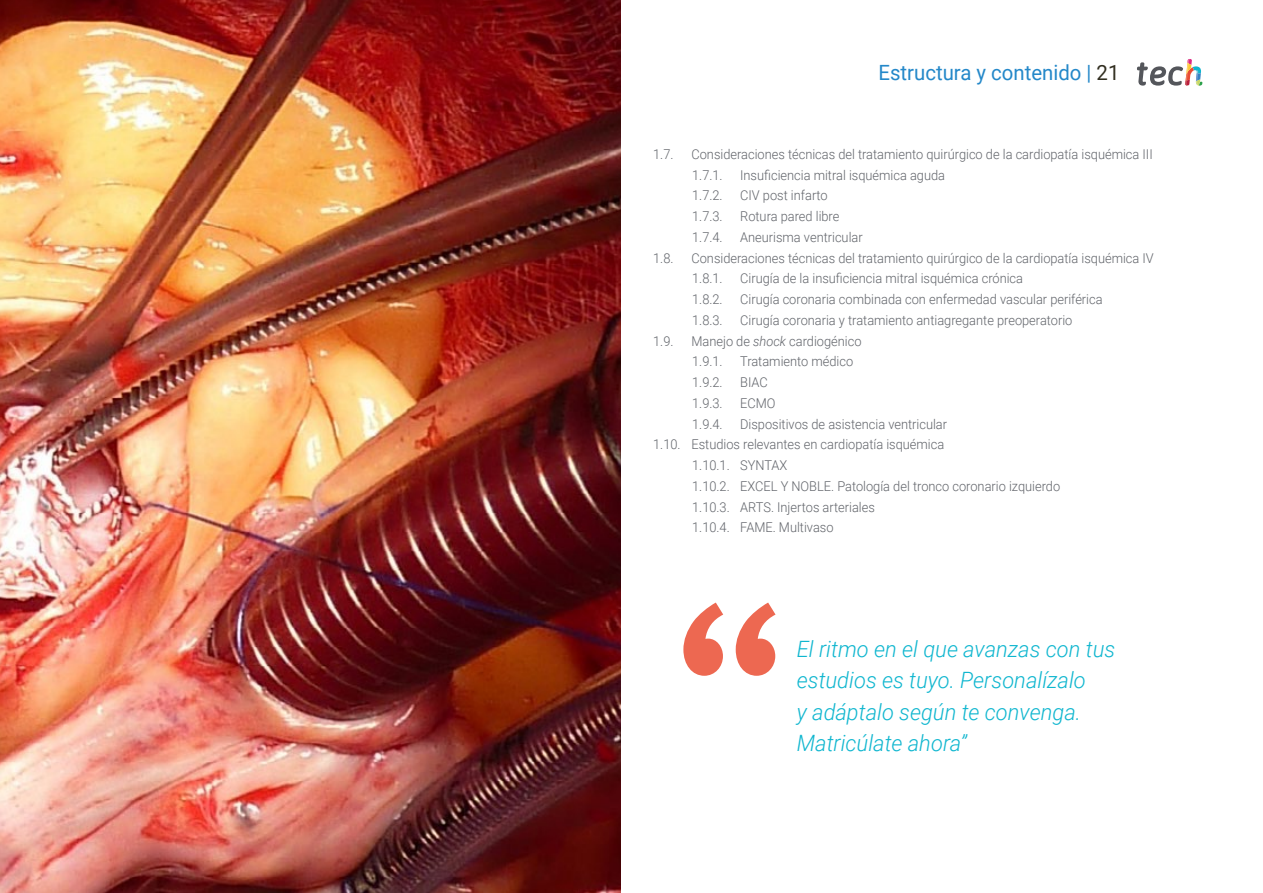
<style>
.page{position:relative;width:1263px;height:893px;background:#fff}
.page>*{position:absolute;margin:0;border:0;box-sizing:border-box;transform-origin:0 0}
.t1{font:italic 300 22.5px/31.5px "Roboto";color:#0fb6cf}
.t2{font:21px "Roboto";color:#2488c9}
.t3{font:300 13.5px/20.7px "Roboto";color:#61646a;scale:.95 1}
.s1{color:#312e20}
.s2{font-style:italic}
</style>
<div class="page">
<svg style="left:1137px;top:59px;width:65px;height:27px"></svg>
<svg style="left:683px;top:603px;width:92px;height:73px"></svg>
<img style="left:0;top:0;width:621px;height:893px">
<h2 class="t2" style="left:878px;top:57px;width:242px">Estructura y contenido | <span class="s1">21</span></h2>
<p class="t3" style="left:653px;top:143px;width:23px">1.7.</p>
<p class="t3" style="left:691px;top:143px;width:487px">Consideraciones técnicas del tratamiento quirúrgico de la cardiopatía isquémica III<br>1.7.1.</p>
<p class="t3" style="left:740px;top:164px;width:217px">Insuficiencia mitral isquémica aguda</p>
<p class="t3" style="left:692px;top:185px;width:34px">1.7.2.</p>
<p class="t3" style="left:740px;top:185px;width:94px">CIV post infarto</p>
<p class="t3" style="left:692px;top:206px;width:34px">1.7.3.</p>
<p class="t3" style="left:740px;top:206px;width:106px">Rotura pared libre</p>
<p class="t3" style="left:692px;top:226px;width:34px">1.7.4.</p>
<p class="t3" style="left:740px;top:226px;width:130px">Aneurisma ventricular</p>
<p class="t3" style="left:653px;top:247px;width:23px">1.8.</p>
<p class="t3" style="left:691px;top:247px;width:488px">Consideraciones técnicas del tratamiento quirúrgico de la cardiopatía isquémica IV<br>1.8.1.</p>
<p class="t3" style="left:740px;top:268px;width:299px">Cirugía de la insuficiencia mitral isquémica crónica</p>
<p class="t3" style="left:692px;top:289px;width:34px">1.8.2.</p>
<p class="t3" style="left:740px;top:289px;width:383px">Cirugía coronaria combinada con enfermedad vascular periférica</p>
<p class="t3" style="left:692px;top:309px;width:34px">1.8.3.</p>
<p class="t3" style="left:740px;top:309px;width:351px">Cirugía coronaria y tratamiento antiagregante preoperatorio</p>
<p class="t3" style="left:653px;top:330px;width:23px">1.9.</p>
<p class="t3" style="left:691px;top:330px;width:181px">Manejo de <span class="s2">shock</span> cardiogénico<br>1.9.1.</p>
<p class="t3" style="left:740px;top:351px;width:121px">Tratamiento médico</p>
<p class="t3" style="left:692px;top:372px;width:34px">1.9.2.</p>
<p class="t3" style="left:740px;top:372px;width:31px">BIAC</p>
<p class="t3" style="left:692px;top:392px;width:34px">1.9.3.</p>
<p class="t3" style="left:740px;top:392px;width:39px">ECMO</p>
<p class="t3" style="left:692px;top:413px;width:34px">1.9.4.</p>
<p class="t3" style="left:740px;top:413px;width:219px">Dispositivos de asistencia ventricular</p>
<p class="t3" style="left:653px;top:434px;width:308px">1.10. Estudios relevantes en cardiopatía isquémica</p>
<p class="t3" style="left:692px;top:455px;width:102px">1.10.1. SYNTAX</p>
<p class="t3" style="left:692px;top:475px;width:389px">1.10.2. EXCEL Y NOBLE. Patología del tronco coronario izquierdo</p>
<p class="t3" style="left:692px;top:496px;width:194px">1.10.3. ARTS. Injertos arteriales</p>
<p class="t3" style="left:692px;top:517px;width:150px">1.10.4. FAME. Multivaso</p>
<h1 class="t1" style="left:797px;top:632px;width:320px">El ritmo en el que avanzas con tus estudios es tuyo. Personalízalo<br>y adáptalo según te convenga.<br>Matricúlate ahora”</h1>
</div>
